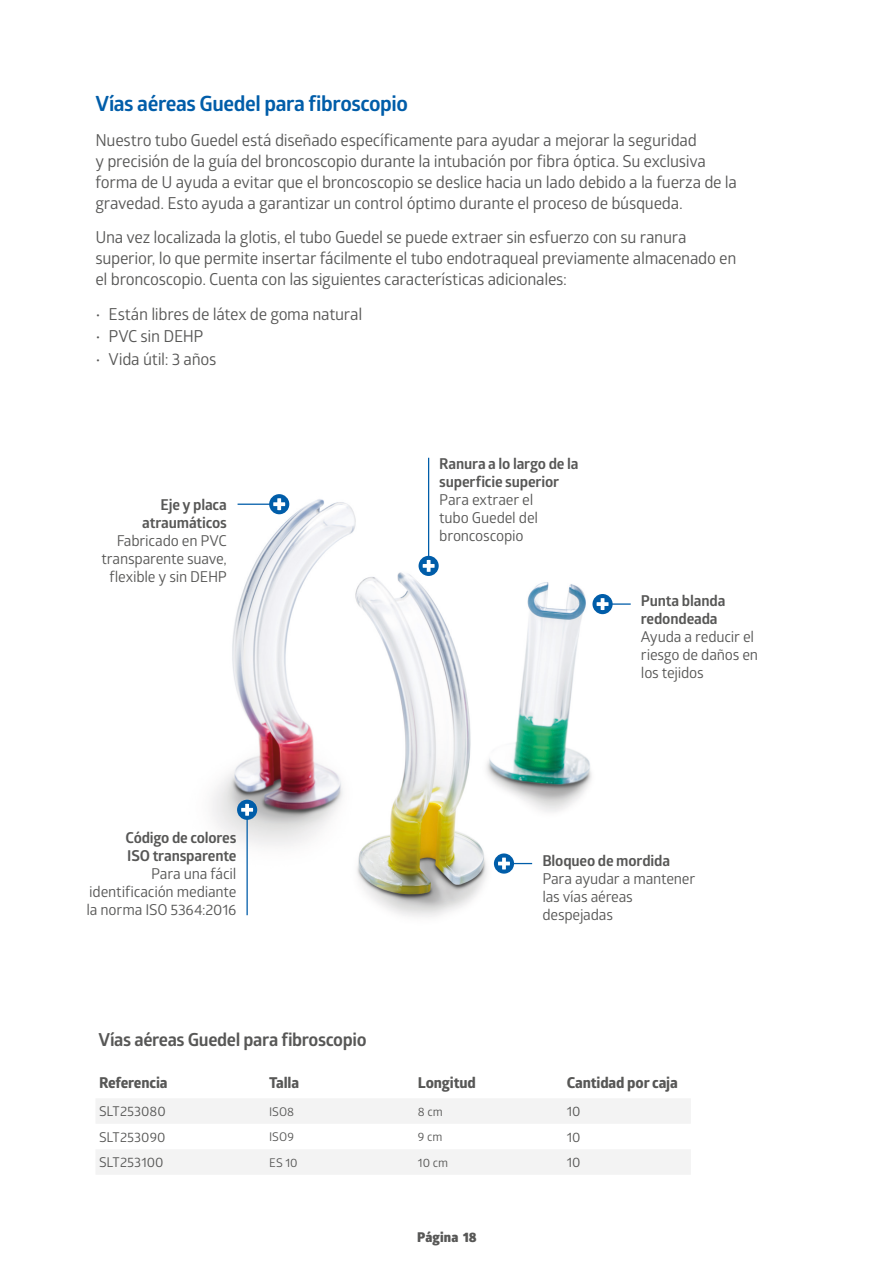
<style>
.page{position:relative;width:893px;height:1263px;background:#fff}
.page>*{position:absolute;margin:0;border:0;box-sizing:border-box;transform-origin:0 0}
.C_Large{font:700 21px "Glober";letter-spacing:-.02em;color:#005da9}
.C_Large-2{font:700 18px "Glober";letter-spacing:-.02em;color:#575756}
.C_Large-3{font:16.5px/21px "Glober";letter-spacing:-.02em;color:#575756}
.C_Large-4{font:15px/18px "Glober";letter-spacing:-.015em;color:#575756}
.MEDLINE_-_Line_Listing_Headers{font:700 15px "Globerx";letter-spacing:-.01em;color:#575756}
.MEDLINE_-_Line_Listing{font:13.5px "Glober";letter-spacing:-.005em;color:#575756}
.t1{font:800 13.5px "Glober";letter-spacing:.005em;color:#575756}
.MEDLINE_-_Line_Listing-2{font:12px "Glober";letter-spacing:.005em;color:#575756}
.s1{font-weight:700}
</style>
<div class="page">
<svg style="left:96px;top:1099px;width:595px;height:75px;fill:#f3f3f3"></svg>
<img style="left:212px;top:487px;width:401px;height:430px">
<hr style="left:603px;top:603px;width:28px;height:2px;background:#005da9">
<svg style="left:592px;top:594px;width:21px;height:20px"></svg>
<svg style="left:597px;top:598px;width:12px;height:12px"></svg>
<svg style="left:494px;top:853px;width:20px;height:21px"></svg>
<svg style="left:498px;top:857px;width:34px;height:12px"></svg>
<hr style="left:246px;top:810px;width:2px;height:105px;background:#005da9">
<div style="left:237px;top:800px;width:20px;height:20px;background:#005da9;border-radius:50%"></div>
<svg style="left:241px;top:804px;width:12px;height:12px"></svg>
<hr style="left:238px;top:504px;width:41px;height:1px;background:#005da9">
<div style="left:269px;top:494px;width:20px;height:20px;background:#005da9;border-radius:50%"></div>
<svg style="left:273px;top:498px;width:12px;height:12px"></svg>
<hr style="left:428px;top:458px;width:1px;height:108px;background:#005da9">
<div style="left:419px;top:556px;width:20px;height:20px;background:#005da9;border-radius:50%"></div>
<svg style="left:423px;top:560px;width:12px;height:12px"></svg>
<p class="C_Large" style="left:95px;top:89px;width:314px">Vías aéreas Guedel para fibroscopio</p>
<p class="C_Large-3" style="left:95px;top:129px;width:643px">Nuestro tubo Guedel está diseñado específicamente para ayudar a mejorar la seguridad<br>y precisión de la guía del broncoscopio durante la intubación por fibra óptica. Su exclusiva forma de U ayuda a evitar que el broncoscopio se deslice hacia un lado debido a la fuerza de la gravedad. Esto ayuda a garantizar un control óptimo durante el proceso de búsqueda.</p>
<p class="C_Large-3" style="left:95px;top:226px;width:642px">Una vez localizada la glotis, el tubo Guedel se puede extraer sin esfuerzo con su ranura superior, lo que permite insertar fácilmente el tubo endotraqueal previamente almacenado en el broncoscopio. Cuenta con las siguientes características adicionales:</p>
<p class="C_Large-3" style="left:95px;top:303px;width:268px">• Están libres de látex de goma natural</p>
<p class="C_Large-3" style="left:95px;top:325px;width:110px">• PVC sin DEHP</p>
<p class="C_Large-3" style="left:95px;top:348px;width:123px">• Vida útil: 3 años</p>
<p class="C_Large-4" style="left:101px;top:495px;width:127px;text-align:right"><span class="s1">Eje y placa atraumáticos<br></span>Fabricado en PVC transparente suave, flexible y sin DEHP</p>
<p class="C_Large-4" style="left:87px;top:828px;width:151px;text-align:right"><span class="s1">Código de colores<br>ISO transparente<br></span>Para una fácil identificación mediante la norma ISO 5364:2016</p>
<p class="C_Large-2" style="left:99px;top:1026px;width:270px">Vías aéreas Guedel para fibroscopio</p>
<p class="C_Large-4" style="left:439px;top:454px;width:141px"><span class="s1">Ranura a lo largo de la superficie superior<br></span>Para extraer el<br>tubo Guedel del broncoscopio</p>
<p class="C_Large-4" style="left:641px;top:591px;width:119px"><span class="s1">Punta blanda redondeada<br></span>Ayuda a reducir el riesgo de daños en los tejidos</p>
<p class="C_Large-4" style="left:542px;top:851px;width:154px"><span class="s1">Bloqueo de mordida<br></span>Para ayudar a mantener las vías aéreas despejadas</p>
<p class="MEDLINE_-_Line_Listing_Headers" style="left:99px;top:1072px;width:70px">Referencia</p>
<p class="MEDLINE_-_Line_Listing_Headers" style="left:269px;top:1072px;width:32px">Talla</p>
<p class="MEDLINE_-_Line_Listing_Headers" style="left:418px;top:1072px;width:59px">Longitud</p>
<p class="MEDLINE_-_Line_Listing_Headers" style="left:567px;top:1072px;width:113px">Cantidad por caja</p>
<p class="MEDLINE_-_Line_Listing" style="left:99px;top:1102px;width:68px">SLT253080</p>
<p class="MEDLINE_-_Line_Listing-2" style="left:269px;top:1103px;width:27px">ISO8</p>
<p class="MEDLINE_-_Line_Listing-2" style="left:418px;top:1103px;width:26px">8 cm</p>
<p class="MEDLINE_-_Line_Listing" style="left:567px;top:1102px;width:15px">10</p>
<p class="MEDLINE_-_Line_Listing" style="left:99px;top:1127px;width:68px">SLT253090</p>
<p class="MEDLINE_-_Line_Listing-2" style="left:269px;top:1128px;width:26px">ISO9</p>
<p class="MEDLINE_-_Line_Listing-2" style="left:418px;top:1128px;width:26px">9 cm</p>
<p class="MEDLINE_-_Line_Listing" style="left:567px;top:1127px;width:15px">10</p>
<p class="MEDLINE_-_Line_Listing" style="left:99px;top:1153px;width:66px">SLT253100</p>
<p class="MEDLINE_-_Line_Listing-2" style="left:269px;top:1154px;width:30px">ES 10</p>
<p class="MEDLINE_-_Line_Listing-2" style="left:418px;top:1154px;width:32px">10 cm</p>
<p class="MEDLINE_-_Line_Listing" style="left:567px;top:1153px;width:15px">10</p>
<p class="t1" style="left:417px;top:1227px;width:61px">Página 18</p>
</div>
